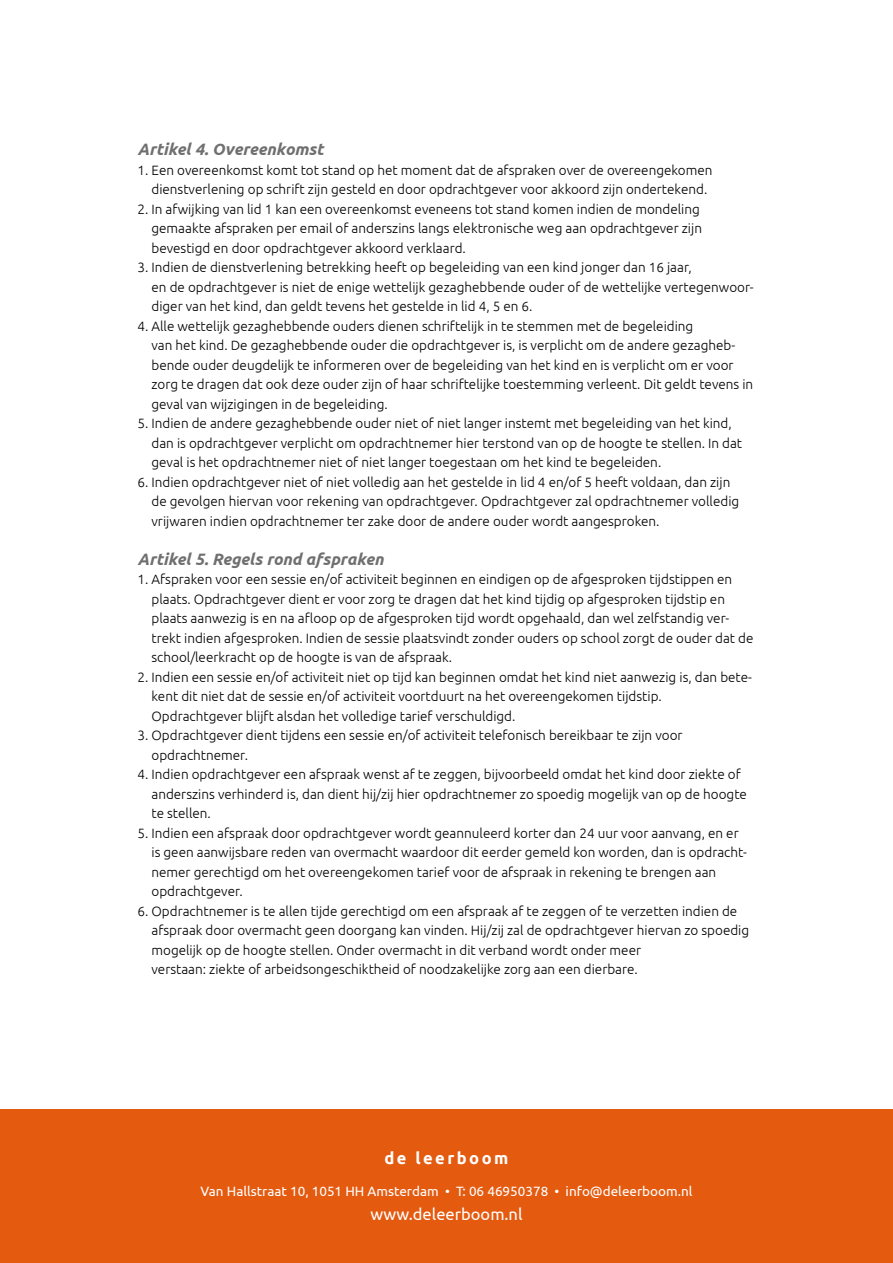
<style>
.page{position:relative;width:893px;height:1263px;background:#fff}
.page>*{position:absolute;margin:0;border:0;box-sizing:border-box;transform-origin:0 0}
.t1{font:italic 700 16.5px "Ubuntu";color:#706f6f}
.t2{font:16.5px "Ubuntu";color:#fff}
.t3{font:700 16.5px "Ubuntu";letter-spacing:.15em;color:#fff}
.t4{font:300 13.5px/19.5px "Ubuntu";color:#000}
.t5{font:13.5px "Ubuntu";color:#fff}
</style>
<div class="page">
<div style="left:0;top:1110px;width:893px;height:153px;background:#e45a0f"></div>
<p class="t1" style="left:137px;top:139px;width:187px">Artikel 4. Overeenkomst</p>
<p class="t4" style="left:151px;top:160px;width:562px;text-indent:-14px">1. Een overeenkomst komt tot stand op het moment dat de afspraken over de overeengekomen dienstverlening op schrift zijn gesteld en door opdrachtgever voor akkoord zijn ondertekend.</p>
<p class="t4" style="left:151px;top:199px;width:552px;text-indent:-14px">2. In afwijking van lid 1 kan een overeenkomst eveneens tot stand komen indien de mondeling gemaakte afspraken per email of anderszins langs elektronische weg aan opdrachtgever zijn bevestigd en door opdrachtgever akkoord verklaard.</p>
<p class="t4" style="left:151px;top:257px;width:604px;text-indent:-14px">3. Indien de dienstverlening betrekking heeft op begeleiding van een kind jonger dan 16 jaar,<br>en de opdrachtgever is niet de enige wettelijk gezaghebbende ouder of de wettelijke vertegenwoor&shy;diger van het kind, dan geldt tevens het gestelde in lid 4, 5 en 6.</p>
<p class="t4" style="left:151px;top:316px;width:603px;text-indent:-14px">4. Alle wettelijk gezaghebbende ouders dienen schriftelijk in te stemmen met de begeleiding<br>van het kind. De gezaghebbende ouder die opdrachtgever is, is verplicht om de andere gezagheb&shy;bende ouder deugdelijk te informeren over de begeleiding van het kind en is verplicht om er voor zorg te dragen dat ook deze ouder zijn of haar schriftelijke toestemming verleent. Dit geldt tevens in geval van wijzigingen in de begeleiding.</p>
<p class="t4" style="left:151px;top:413px;width:592px;text-indent:-14px">5. Indien de andere gezaghebbende ouder niet of niet langer instemt met begeleiding van het kind, dan is opdrachtgever verplicht om opdrachtnemer hier terstond van op de hoogte te stellen. In dat geval is het opdrachtnemer niet of niet langer toegestaan om het kind te begeleiden.</p>
<p class="t4" style="left:151px;top:472px;width:589px;text-indent:-14px">6. Indien opdrachtgever niet of niet volledig aan het gestelde in lid 4 en/of 5 heeft voldaan, dan zijn de gevolgen hiervan voor rekening van opdrachtgever. Opdrachtgever zal opdrachtnemer volledig vrijwaren indien opdrachtnemer ter zake door de andere ouder wordt aangesproken.</p>
<p class="t1" style="left:137px;top:549px;width:248px">Artikel 5. Regels rond afspraken</p>
<p class="t4" style="left:151px;top:569px;width:603px;text-indent:-14px">1. Afspraken voor een sessie en/of activiteit beginnen en eindigen op de afgesproken tijdstippen en plaats. Opdrachtgever dient er voor zorg te dragen dat het kind tijdig op afgesproken tijdstip en plaats aanwezig is en na afloop op de afgesproken tijd wordt opgehaald, dan wel zelfstandig ver&shy;trekt indien afgesproken. Indien de sessie plaatsvindt zonder ouders op school zorgt de ouder dat de school/leerkracht op de hoogte is van de afspraak.</p>
<p class="t4" style="left:151px;top:667px;width:602px;text-indent:-14px">2. Indien een sessie en/of activiteit niet op tijd kan beginnen omdat het kind niet aanwezig is, dan bete&shy;kent dit niet dat de sessie en/of activiteit voortduurt na het overeengekomen tijdstip.<br>Opdrachtgever blijft alsdan het volledige tarief verschuldigd.</p>
<p class="t4" style="left:151px;top:725px;width:533px;text-indent:-14px">3. Opdrachtgever dient tijdens een sessie en/of activiteit telefonisch bereikbaar te zijn voor opdrachtnemer.</p>
<p class="t4" style="left:151px;top:764px;width:597px;text-indent:-14px">4. Indien opdrachtgever een afspraak wenst af te zeggen, bijvoorbeeld omdat het kind door ziekte of anderszins verhinderd is, dan dient hij/zij hier opdrachtnemer zo spoedig mogelijk van op de hoogte te stellen.</p>
<p class="t4" style="left:151px;top:823px;width:597px;text-indent:-14px">5. Indien een afspraak door opdrachtgever wordt geannuleerd korter dan 24 uur voor aanvang, en er is geen aanwijsbare reden van overmacht waardoor dit eerder gemeld kon worden, dan is opdracht&shy;nemer gerechtigd om het overeengekomen tarief voor de afspraak in rekening te brengen aan opdrachtgever.</p>
<p class="t4" style="left:151px;top:901px;width:599px;text-indent:-14px">6. Opdrachtnemer is te allen tijde gerechtigd om een afspraak af te zeggen of te verzetten indien de afspraak door overmacht geen doorgang kan vinden. Hij/zij zal de opdrachtgever hiervan zo spoedig mogelijk op de hoogte stellen. Onder overmacht in dit verband wordt onder meer<br>verstaan: ziekte of arbeidsongeschiktheid of noodzakelijke zorg aan een dierbare.</p>
<p class="t3" style="left:384px;top:1148px;width:125px">de leerboom</p>
<p class="t5" style="left:200px;top:1183px;width:494px">Van Hallstraat 10, 1051 HH Amsterdam • T: 06 46950378 • info@deleerboom.nl</p>
<p class="t2" style="left:370px;top:1204px;width:154px">www.deleerboom.nl</p>
</div>
